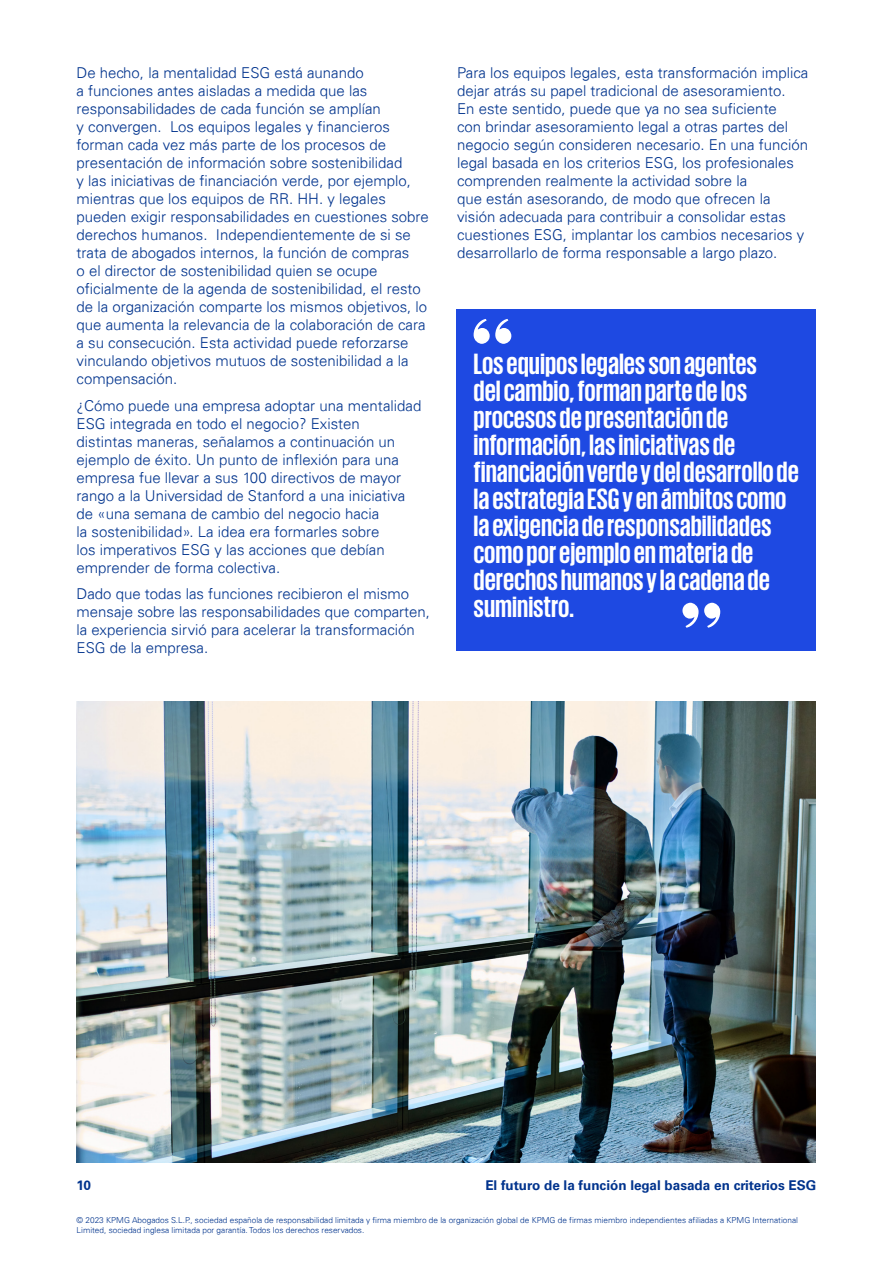
<style>
.page{position:relative;width:893px;height:1263px;background:#fff}
.page>*{position:absolute;margin:0;border:0;box-sizing:border-box;transform-origin:0 0}
.t1{font:700 30px/27px "KPMG";color:#fff}
.t2{font:300 15px/18px "Univers 45";color:#00338d}
.t3{font:700 13.5px "Univers 65";color:#00338d}
.t4{font:300 8.25px/9.9px "Univers 45";color:#00338d}
</style>
<div class="page">
<div style="left:457px;top:309px;width:359px;height:341px;background:#1e49e2"></div>
<svg style="left:682px;top:603px;width:38px;height:25px"></svg>
<svg style="left:474px;top:319px;width:37px;height:25px"></svg>
<img style="left:77px;top:702px;width:739px;height:461px">
<p class="t2" style="left:77px;top:64px;width:354px">De hecho, la mentalidad ESG está aunando<br>a funciones antes aisladas a medida que las responsabilidades de cada función se amplían<br>y convergen. Los equipos legales y financieros forman cada vez más parte de los procesos de presentación de información sobre sostenibilidad<br>y las iniciativas de financiación verde, por ejemplo, mientras que los equipos de RR. HH. y legales pueden exigir responsabilidades en cuestiones sobre derechos humanos. Independientemente de si se trata de abogados internos, la función de compras<br>o el director de sostenibilidad quien se ocupe oficialmente de la agenda de sostenibilidad, el resto de la organización comparte los mismos objetivos, lo que aumenta la relevancia de la colaboración de cara a su consecución. Esta actividad puede reforzarse vinculando objetivos mutuos de sostenibilidad a la compensación.</p>
<p class="t2" style="left:77px;top:396px;width:346px">¿Cómo puede una empresa adoptar una mentalidad ESG integrada en todo el negocio? Existen<br>distintas maneras, señalamos a continuación un ejemplo de éxito. Un punto de inflexión para una empresa fue llevar a sus 100 directivos de mayor rango a la Universidad de Stanford a una iniciativa de «una semana de cambio del negocio hacia<br>la sostenibilidad». La idea era formarles sobre<br>los imperativos ESG y las acciones que debían emprender de forma colectiva.</p>
<p class="t2" style="left:77px;top:585px;width:355px">Dado que todas las funciones recibieron el mismo mensaje sobre las responsabilidades que comparten, la experiencia sirvió para acelerar la transformación ESG de la empresa.</p>
<p class="t2" style="left:457px;top:64px;width:353px">Para los equipos legales, esta transformación implica dejar atrás su papel tradicional de asesoramiento.<br>En este sentido, puede que ya no sea suficiente<br>con brindar asesoramiento legal a otras partes del negocio según consideren necesario. En una función legal basada en los criterios ESG, los profesionales comprenden realmente la actividad sobre la<br>que están asesorando, de modo que ofrecen la visión adecuada para contribuir a consolidar estas cuestiones ESG, implantar los cambios necesarios y desarrollarlo de forma responsable a largo plazo.</p>
<p class="t1" style="left:474px;top:350px;width:327px">Los equipos legales son agentes<br>del cambio, forman parte de los procesos de presentación de información, las iniciativas de financiación verde y del desarrollo de la estrategia ESG y en ámbitos como la exigencia de responsabilidades como por ejemplo en materia de derechos humanos y la cadena de suministro.</p>
<p class="t3" style="left:77px;top:1177px;width:16px">10</p>
<p class="t3" style="left:485px;top:1177px;width:332px">El futuro de la función legal basada en criterios ESG</p>
<p class="t4" style="left:77px;top:1215px;width:723px">© 2023 KPMG Abogados S.L.P., sociedad española de responsabilidad limitada y firma miembro de la organización global de KPMG de firmas miembro independientes afiliadas a KPMG International<br>Limited, sociedad inglesa limitada por garantía. Todos los derechos reservados.</p>
</div>
